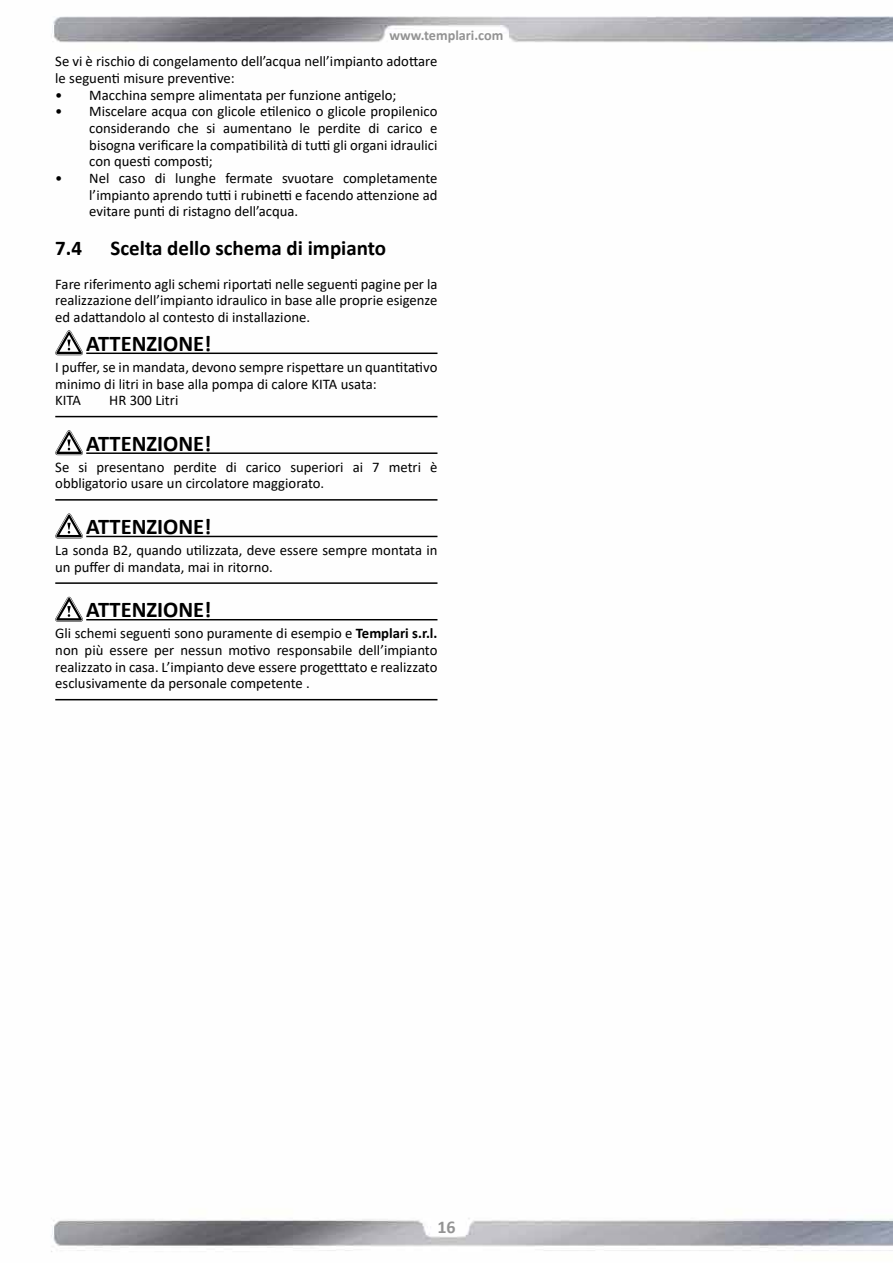
<style>
.page{position:relative;width:893px;height:1263px;background:#fff}
.page>*{position:absolute;margin:0;border:0;box-sizing:border-box;transform-origin:0 0}
.t1{font:700 22.5px "Calibri";color:#000}
.t2{font:700 21px "Calibri";color:#000}
.t3{font:700 18px "Calibri";color:#939393}
.t4{font:14.7px/16.6px "Calibri";color:#000}
.t5{font:700 14.25px "Calibri";color:#939393}
.s1{font-weight:700}
</style>
<div class="page">
<img style="left:51px;top:16px;width:842px;height:1236px">
<hr style="left:86px;top:353px;width:351px;height:1px;background:#000">
<hr style="left:86px;top:452px;width:351px;height:2px;background:#000">
<hr style="left:86px;top:536px;width:351px;height:1px;background:#000">
<hr style="left:86px;top:619px;width:351px;height:1px;background:#000">
<svg style="left:55px;top:330px;width:28px;height:25px"></svg>
<hr style="left:55px;top:416px;width:382px;height:1px;background:#000">
<svg style="left:55px;top:430px;width:28px;height:25px"></svg>
<hr style="left:55px;top:499px;width:382px;height:2px;background:#000">
<svg style="left:55px;top:513px;width:28px;height:25px"></svg>
<hr style="left:55px;top:582px;width:382px;height:2px;background:#000">
<svg style="left:55px;top:597px;width:28px;height:25px"></svg>
<hr style="left:55px;top:699px;width:382px;height:1px;background:#000">
<p class="t5" style="left:390px;top:25px;width:115px">www.templari.com</p>
<p class="t4" style="left:55px;top:53px;width:384px">Se vi è rischio di congelamento dell’acqua nell’impianto adottare le seguenti misure preventive:</p>
<p class="t4" style="left:55px;top:86px;width:343px">• Macchina sempre alimentata per funzione antigelo;</p>
<p class="t4" style="left:89px;top:103px;width:350px;text-align:justify;text-indent:-34px">• Miscelare acqua con glicole etilenico o glicole propilenico considerando che si aumentano le perdite di carico e bisogna verificare la compatibilità di tutti gli organi idraulici con questi composti;</p>
<p class="t4" style="left:89px;top:169px;width:350px;text-align:justify;text-indent:-34px">• Nel caso di lunghe fermate svuotare completamente l’impianto aprendo tutti i rubinetti e facendo attenzione ad evitare punti di ristagno dell’acqua.</p>
<h2 class="t2" style="left:55px;top:233px;width:28px">7.4</h2>
<h2 class="t2" style="left:111px;top:233px;width:277px">Scelta dello schema di impianto</h2>
<p class="t4" style="left:55px;top:275px;width:384px;text-align:justify">Fare riferimento agli schemi riportati nelle seguenti pagine per la realizzazione dell’impianto idraulico in base alle proprie esigenze ed adattandolo al contesto di installazione.</p>
<h1 class="t1" style="left:86px;top:327px;width:127px">ATTENZIONE!</h1>
<p class="t4" style="left:55px;top:358px;width:384px">I puffer, se in mandata, devono sempre rispettare un quantitativo minimo di litri in base alla pompa di calore KITA usata:<br>KITA</p>
<p class="t4" style="left:109px;top:392px;width:71px">HR 300 Litri</p>
<h1 class="t1" style="left:86px;top:427px;width:127px">ATTENZIONE!</h1>
<p class="t4" style="left:55px;top:458px;width:384px">Se si presentano perdite di carico superiori ai 7 metri è obbligatorio usare un circolatore maggiorato.</p>
<h1 class="t1" style="left:86px;top:510px;width:127px">ATTENZIONE!</h1>
<p class="t4" style="left:55px;top:541px;width:384px">La sonda B2, quando utilizzata, deve essere sempre montata in un puffer di mandata, mai in ritorno.</p>
<h1 class="t1" style="left:86px;top:594px;width:127px">ATTENZIONE!</h1>
<p class="t4" style="left:55px;top:625px;width:384px;text-align:justify">Gli schemi seguenti sono puramente di esempio e <span class="s1">Templari s.r.l. </span>non più essere per nessun motivo responsabile dell’impianto realizzato in casa. L’impianto deve essere progetttato e realizzato esclusivamente da personale competente .</p>
<p class="t3" style="left:437px;top:1214px;width:20px">16</p>
</div>
